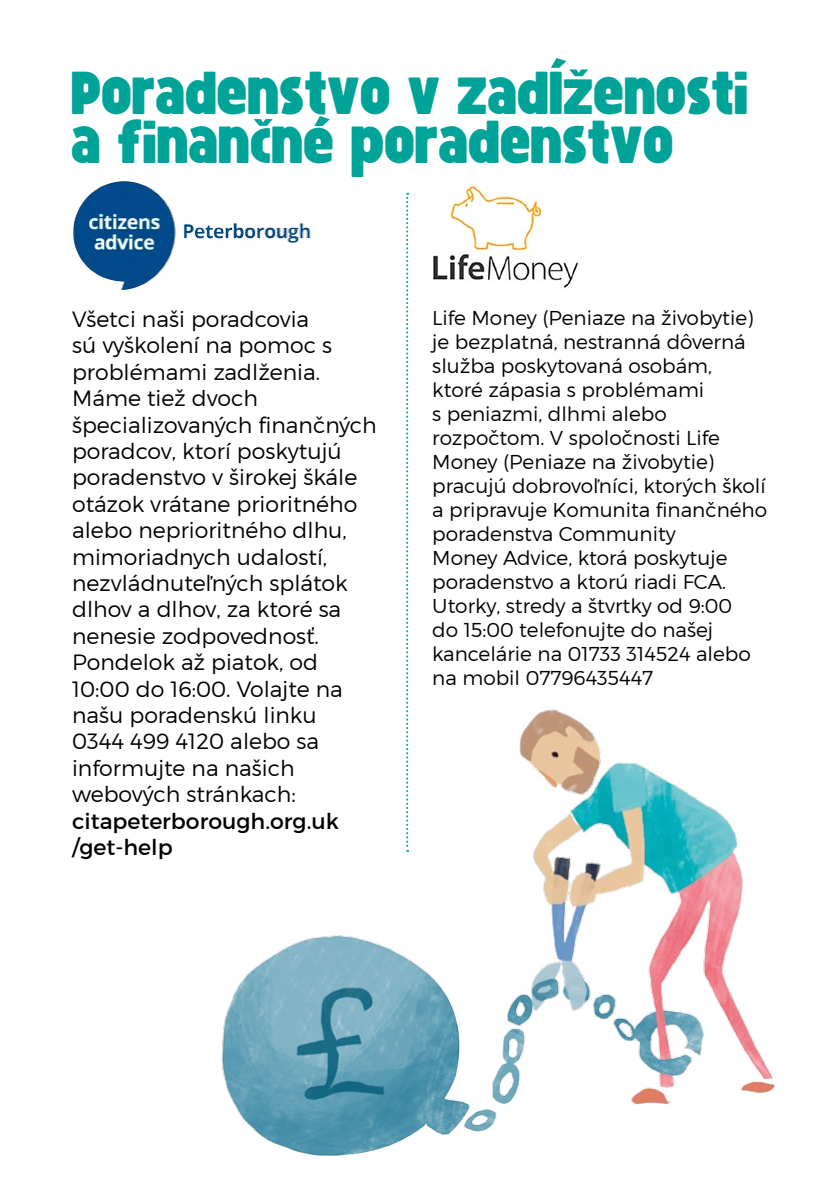
<style>
.page{position:relative;width:840px;height:1191px;background:#fff}
.page>*{position:absolute;margin:0;border:0;box-sizing:border-box;transform-origin:0 0}
.t1{font:48.4px/48.4px "Porter";color:#00a398}
.t2{font:300 22px/26.4px "Montserrat";color:#000}
.t3{font:22px/26.4px "Montserrat";color:#000}
.t4{font:300 20px/24px "Montserrat";color:#000}
.s1{font-size:46px}
</style>
<div class="page">
<img style="left:221px;top:534px;width:554px;height:622px">
<img style="left:73px;top:181px;width:238px;height:109px">
<svg style="left:406px;top:193px;width:2px;height:659px"></svg>
<img style="left:433px;top:185px;width:146px;height:103px">
<svg style="left:314px;top:116px;width:15px;height:10px"></svg>
<svg style="left:551px;top:58px;width:36px;height:18px"></svg>
<svg style="left:253px;top:119px;width:19px;height:7px"></svg>
<h1 class="t1" style="left:72px;top:75px;width:678px">Poradenstvo v zadl<span class="s1">z</span>enosti a finan<span class="s1">c</span>n<span class="s1">e</span> poradenstvo</h1>
<p class="t2" style="left:72px;top:305px;width:306px">Všetci naši poradcovia<br>sú vyškolení na pomoc s problémami zadlženia.<br>Máme tiež dvoch špecializovaných finančných poradcov, ktorí poskytujú poradenstvo v širokej škále otázok vrátane prioritného alebo neprioritného dlhu, mimoriadnych udalostí, nezvládnuteľných splátok dlhov a dlhov, za ktoré sa nenesie zodpovednosť.<br>Pondelok až piatok, od<br>10:00 do 16:00. Volajte na našu poradenskú linku<br>0344 499 4120 alebo sa informujte na našich webových stránkach:</p>
<p class="t3" style="left:72px;top:807px;width:268px">citapeterborough.org.uk /get-help</p>
<p class="t4" style="left:432px;top:305px;width:336px">Life Money (Peniaze na živobytie) je bezplatná, nestranná dôverná služba poskytovaná osobám, ktoré zápasia s problémami<br>s peniazmi, dlhmi alebo rozpočtom. V spoločnosti Life<br>Money (Peniaze na živobytie) pracujú dobrovoľníci, ktorých školí a pripravuje Komunita finančného poradenstva Community<br>Money Advice, ktorá poskytuje poradenstvo a ktorú riadi FCA.<br>Utorky, stredy a štvrtky od 9:00<br>do 15:00 telefonujte do našej kancelárie na 01733 314524 alebo na mobil 07796435447</p>
</div>
